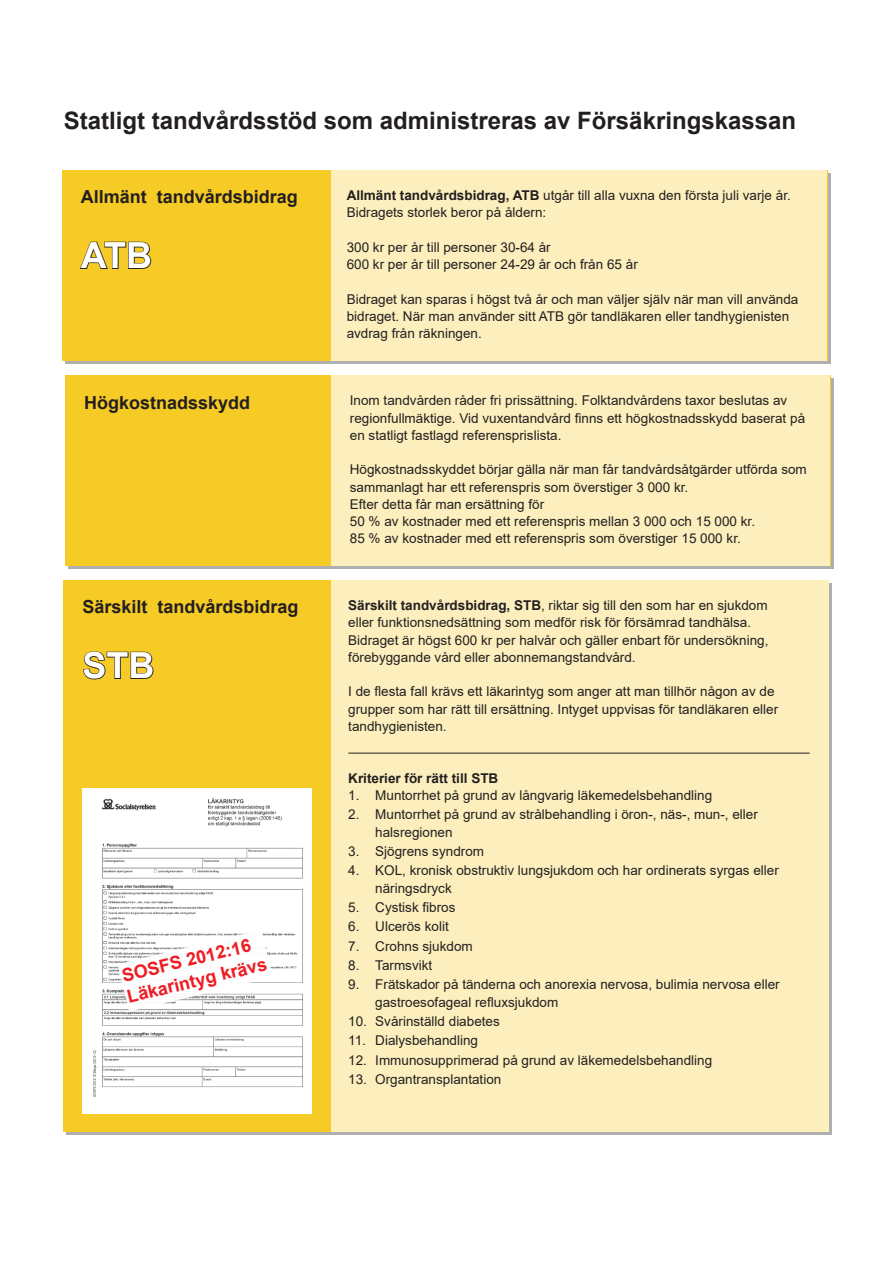
<style>
.page{position:relative;width:893px;height:1263px;background:#fff}
.page>*{position:absolute;margin:0;border:0;box-sizing:border-box;transform-origin:0 0}
.t1{font:700 36px "Arial";color:#fff}
.t2{font:700 24px "Arial";color:#231f20}
.t3{font:700 18px "Arial";color:#231f20}
.t4{font:700 18px/21.6px "Arial";color:#ee1d23}
.t5{font:13.5px/17.2px "Arial";color:#231f20}
.t6{font:700 13.5px "Arial";color:#231f20}
.s1{font-weight:700}
</style>
<div class="page">
<div style="left:63px;top:580px;width:766px;height:551px;background:#f6cb25"></div>
<div style="left:331px;top:580px;width:498px;height:551px;background:#fcefbd"></div>
<svg style="left:83px;top:651px;width:71px;height:29px"></svg>
<div style="left:68px;top:378px;width:766px;height:191px;background:#b0afaf"></div>
<div style="left:65px;top:375px;width:765px;height:191px;background:#f6cb25"></div>
<div style="left:331px;top:375px;width:499px;height:191px;background:#fcefbd"></div>
<svg style="left:65px;top:173px;width:765px;height:191px;fill:#b0afaf"></svg>
<div style="left:62px;top:170px;width:765px;height:190px;background:#f6cb25"></div>
<div style="left:331px;top:170px;width:496px;height:190px;background:#fcefbd"></div>
<svg style="left:80px;top:241px;width:72px;height:28px"></svg>
<hr style="left:348px;top:753px;width:462px;height:1px;background:#231f20">
<img style="left:83px;top:788px;width:228px;height:326px">
<svg style="left:118px;top:929px;width:155px;height:83px"></svg>
<p class="t2" style="left:64px;top:104px;width:734px">Statligt tandvårdsstöd som administreras av Försäkringskassan</p>
<p class="t3" style="left:81px;top:184px;width:219px">Allmänt tandvårdsbidrag</p>
<p class="t1" style="left:81px;top:230px;width:73px">ATB</p>
<p class="t5" style="left:347px;top:187px;width:446px"><span class="s1">Allmänt tandvårdsbidrag, ATB</span> utgår till alla vuxna den första juli varje år.<br>Bidragets storlek beror på åldern:</p>
<p class="t5" style="left:347px;top:238px;width:206px">300 kr per år till personer 30-64 år</p>
<p class="t5" style="left:347px;top:256px;width:293px">600 kr per år till personer 24-29 år och från 65 år</p>
<p class="t5" style="left:347px;top:290px;width:453px">Bidraget kan sparas i högst två år och man väljer själv när man vill använda bidraget. När man använder sitt ATB gör tandläkaren eller tandhygienisten avdrag från räkningen.</p>
<p class="t3" style="left:84px;top:390px;width:168px">Högkostnadsskydd</p>
<p class="t5" style="left:350px;top:392px;width:457px">Inom tandvården råder fri prissättning. Folktandvårdens taxor beslutas av regionfullmäktige. Vid vuxentandvård finns ett högkostnadsskydd baserat på en statligt fastlagd referensprislista.</p>
<p class="t5" style="left:350px;top:461px;width:458px">Högkostnadsskyddet börjar gälla när man får tandvårdsåtgärder utförda som sammanlagt har ett referenspris som överstiger 3 000 kr.</p>
<p class="t5" style="left:350px;top:495px;width:196px">Efter detta får man ersättning för</p>
<p class="t5" style="left:350px;top:513px;width:407px">50 % av kostnader med ett referenspris mellan 3 000 och 15 000 kr.</p>
<p class="t5" style="left:350px;top:530px;width:392px">85 % av kostnader med ett referenspris som överstiger 15 000 kr.</p>
<p class="t3" style="left:83px;top:594px;width:218px">Särskilt tandvårdsbidrag</p>
<p class="t1" style="left:83px;top:640px;width:74px">STB</p>
<p class="t4" style="left:120px;top:965px;width:145px;rotate:-13deg">SOSFS 2012:16<br>Läkarintyg krävs</p>
<p class="t5" style="left:348px;top:597px;width:421px"><span class="s1">Särskilt tandvårdsbidrag, STB</span>, riktar sig till den som har en sjukdom eller funktionsnedsättning som medför risk för försämrad tandhälsa.</p>
<p class="t5" style="left:348px;top:631px;width:422px">Bidraget är högst 600 kr per halvår och gäller enbart för undersökning, förebyggande vård eller abonnemangstandvård.</p>
<p class="t5" style="left:348px;top:683px;width:431px">I de flesta fall krävs ett läkarintyg som anger att man tillhör någon av de grupper som har rätt till ersättning. Intyget uppvisas för tandläkaren eller tandhygienisten.</p>
<p class="t6" style="left:348px;top:768px;width:152px">Kriterier för rätt till STB</p>
<p class="t5" style="left:348px;top:786px;width:365px">1. Muntorrhet på grund av långvarig läkemedelsbehandling</p>
<p class="t5" style="left:375px;top:806px;width:384px;text-indent:-27px">2. Muntorrhet på grund av strålbehandling i öron-, näs-, mun-, eller halsregionen</p>
<p class="t5" style="left:348px;top:842px;width:137px">3. Sjögrens syndrom</p>
<p class="t5" style="left:375px;top:862px;width:405px;text-indent:-27px">4. KOL, kronisk obstruktiv lungsjukdom och har ordinerats syrgas eller näringsdryck</p>
<p class="t5" style="left:348px;top:898px;width:109px">5. Cystisk fibros</p>
<p class="t5" style="left:348px;top:918px;width:102px">6. Ulcerös kolit</p>
<p class="t5" style="left:348px;top:937px;width:126px">7. Crohns sjukdom</p>
<p class="t5" style="left:348px;top:956px;width:85px">8. Tarmsvikt</p>
<p class="t5" style="left:375px;top:976px;width:406px;text-indent:-27px">9. Frätskador på tänderna och anorexia nervosa, bulimia nervosa eller gastroesofageal refluxsjukdom</p>
<p class="t5" style="left:348px;top:1012px;width:153px">10. Svårinställd diabetes</p>
<p class="t5" style="left:348px;top:1032px;width:131px">11. Dialysbehandling</p>
<p class="t5" style="left:348px;top:1051px;width:365px">12. Immunosupprimerad på grund av läkemedelsbehandling</p>
<p class="t5" style="left:348px;top:1071px;width:155px">13. Organtransplantation</p>
</div>
